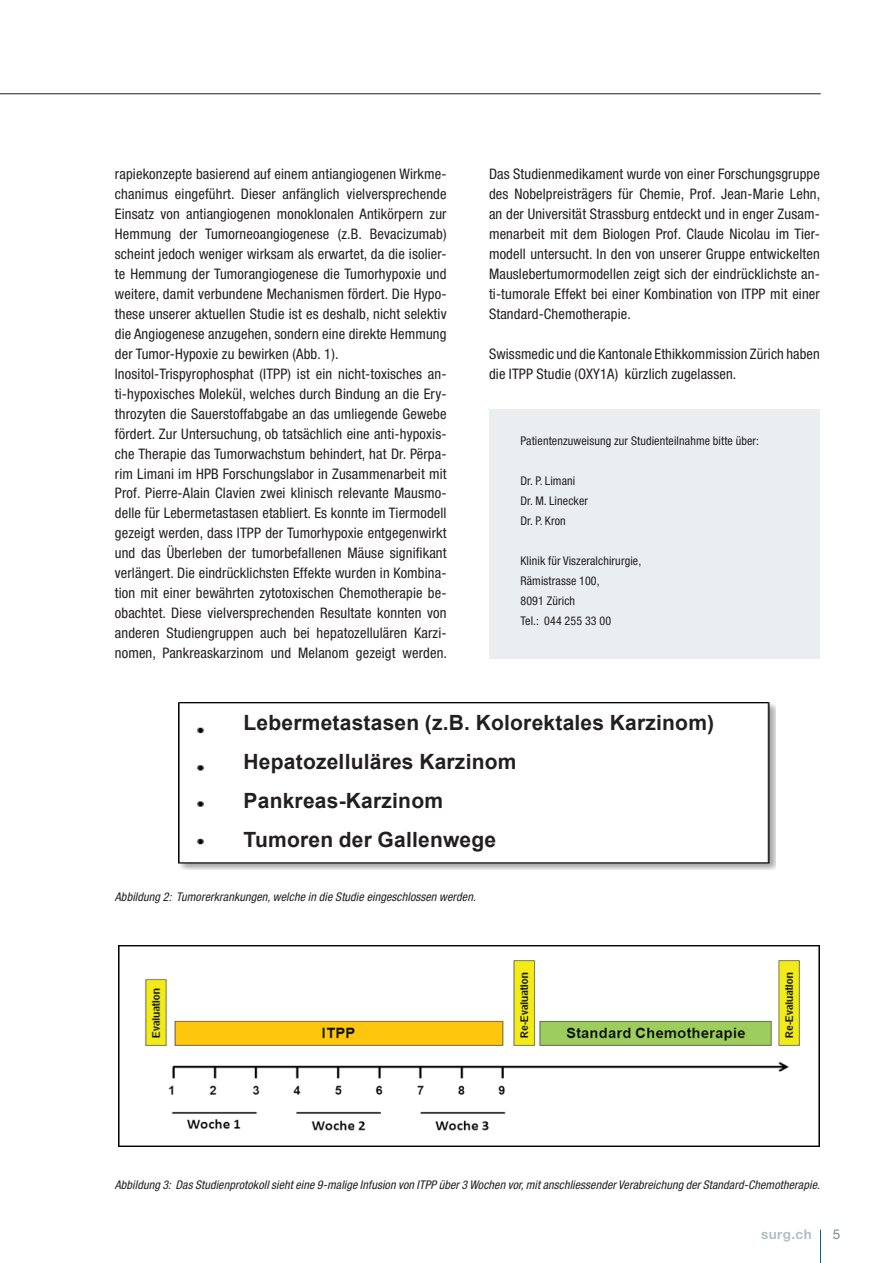
<style>
.page{position:relative;width:893px;height:1263px;background:#fff}
.page>*{position:absolute;margin:0;border:0;box-sizing:border-box;transform-origin:0 0}
.t1{font:700 21px/39px "Arial";letter-spacing:.01em;color:#231f20}
.t2{font:condensed 14.55px/20px "Helvetica Neue LT Std";letter-spacing:.01em;color:#231f20}
.t3{font:700 13.5px "Helvetica Neue LT Std";letter-spacing:.03em;color:#b1c0c9}
.t4{font:13.5px "Helvetica Neue LT Std";color:#738a95}
.t5{font:italic condensed 12px "Helvetica Neue LT Std";letter-spacing:.01em;color:#231f20}
.t6{font:condensed 12px/20px "Helvetica Neue LT Std";letter-spacing:.01em;color:#231f20}
</style>
<div class="page">
<hr style="left:820px;top:1229px;width:1px;height:34px;background:#0160ae">
<hr style="left:0;top:94px;width:821px;height:1px;background:#231f20">
<div style="left:489px;top:409px;width:331px;height:250px;background:#eaeef1"></div>
<img style="left:118px;top:945px;width:702px;height:201px">
<img style="left:179px;top:702px;width:597px;height:167px">
<div style="left:226px;top:709px;width:535px;height:148px;background:#fff"></div>
<p class="t2" style="left:115px;top:164px;width:334px">rapiekonzepte basierend auf einem antiangiogenen Wirkme&shy;chanimus eingeführt. Dieser anfänglich vielversprechende Einsatz von antiangiogenen monoklonalen Antikörpern zur Hemmung der Tumorneoangiogenese (z.B. Bevacizumab) scheint jedoch weniger wirksam als erwartet, da die isolier&shy;te Hemmung der Tumorangiogenese die Tumorhypoxie und weitere, damit verbundene Mechanismen fördert. Die Hypo&shy;these unserer aktuellen Studie ist es deshalb, nicht selektiv die Angiogenese anzugehen, sondern eine direkte Hemmung der Tumor-Hypoxie zu bewirken (Abb. 1).<br>Inositol-Trispyrophosphat (ITPP) ist ein nicht-toxisches an&shy;ti-hypoxisches Molekül, welches durch Bindung an die Ery&shy;throzyten die Sauerstoffabgabe an das umliegende Gewebe fördert. Zur Untersuchung, ob tatsächlich eine anti-hypoxis&shy;che Therapie das Tumorwachstum behindert, hat Dr. Përpa&shy;rim Limani im HPB Forschungslabor in Zusammenarbeit mit Prof. Pierre-Alain Clavien zwei klinisch relevante Mausmo&shy;delle für Lebermetastasen etabliert. Es konnte im Tiermodell gezeigt werden, dass ITPP der Tumorhypoxie entgegenwirkt und das Überleben der tumorbefallenen Mäuse signifikant verlängert. Die eindrücklichsten Effekte wurden in Kombina&shy;tion mit einer bewährten zytotoxischen Chemotherapie be&shy;obachtet. Diese vielversprechenden Resultate konnten von anderen Studiengruppen auch bei hepatozellulären Karzi&shy;nomen, Pankreaskarzinom und Melanom gezeigt werden.</p>
<p class="t2" style="left:489px;top:164px;width:333px;text-align:justify">Das Studienmedikament wurde von einer Forschungsgruppe des Nobelpreisträgers für Chemie, Prof. Jean-Marie Lehn, an der Universität Strassburg entdeckt und in enger Zusam&shy;menarbeit mit dem Biologen Prof. Claude Nicolau im Tier&shy;modell untersucht. In den von unserer Gruppe entwickelten Mauslebertumormodellen zeigt sich der eindrücklichste an&shy;ti-tumorale Effekt bei einer Kombination von ITPP mit einer Standard-Chemotherapie.</p>
<p class="t2" style="left:489px;top:344px;width:332px">Swissmedic und die Kantonale Ethikkommission Zürich haben die ITPP Studie (OXY1A) kürzlich zugelassen.</p>
<p class="t6" style="left:520px;top:431px;width:240px">Patientenzuweisung zur Studienteilnahme bitte über:</p>
<p class="t6" style="left:520px;top:471px;width:69px">Dr. P. Limani<br>Dr. M. Linecker<br>Dr. P. Kron</p>
<p class="t6" style="left:520px;top:551px;width:122px">Klinik für Viszeralchirurgie,<br>Rämistrasse 100,<br>8091 Zürich<br>Tel.: 044 255 33 00</p>
<h1 class="t1" style="left:244px;top:704px;width:472px">Lebermetastasen (z.B. Kolorektales Karzinom)<br>Hepatozelluläres Karzinom<br>Pankreas-Karzinom<br>Tumoren der Gallenwege</h1>
<p class="t5" style="left:115px;top:889px;width:363px">Abbildung 2: Tumorerkrankungen, welche in die Studie eingeschlossen werden.</p>
<p class="t5" style="left:115px;top:1177px;width:707px">Abbildung 3: Das Studienprotokoll sieht eine 9-malige Infusion von ITPP über 3 Wochen vor, mit anschliessender Verabreichung der Standard-Chemotherapie.</p>
<p class="t3" style="left:761px;top:1226px;width:52px">surg.ch</p>
<p class="t4" style="left:833px;top:1226px;width:9px">5</p>
</div>
